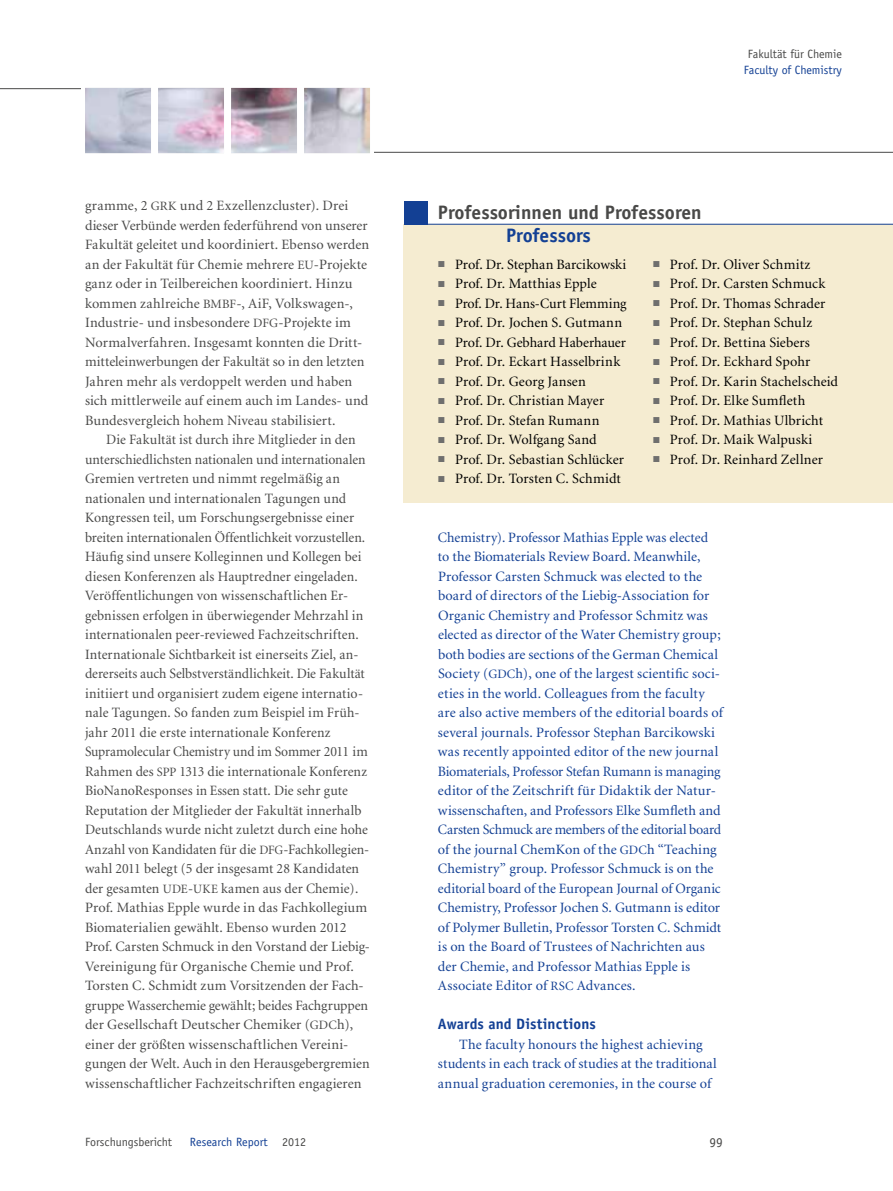
<style>
.page{position:relative;width:893px;height:1191px;background:#fff}
.page>*{position:absolute;margin:0;border:0;box-sizing:border-box;transform-origin:0 0}
.t1{font:700 19.5px "Officina Sans";color:#494948}
.t2{font:700 19.5px "Officina Sans";color:#134094}
.t3{font:700 15px "Officina Sans";letter-spacing:.01em;color:#134094}
.t4{font:14.25px/19.5px "Minion";letter-spacing:.01em;color:#494948}
.t5{font:14.25px/19.5px "Minion";letter-spacing:.005em;color:#134094}
.t6{font:14.25px/19.5px "Minion";letter-spacing:.01em;color:#000}
.t7{font:13.5px "Officina Sans";color:#494948}
.t8{font:12px "Officina Sans";color:#134094}
.t9{font:12px "Officina Sans";color:#494948}
.s1{font-size:12.75px}
.s2{color:#494948}
</style>
<div class="page">
<div style="left:404px;top:224px;width:489px;height:278px;background:#f5ecd1"></div>
<div style="left:404px;top:201px;width:23px;height:24px;background:#134094"></div>
<hr style="left:404px;top:224px;width:489px;height:1px;background:#134094">
<hr style="left:371px;top:152px;width:522px;height:1px;background:#494948">
<hr style="left:0;top:88px;width:86px;height:1px;background:#494948">
<div style="left:80px;top:146px;width:294px;height:7px;background:#fff"></div>
<div style="left:81px;top:88px;width:293px;height:6px;background:#fff"></div>
<img style="left:85px;top:88px;width:285px;height:65px">
<p class="t4" style="left:85px;top:196px;width:286px">gramme, 2 <span class="s1">GRK</span> und 2 Exzellenzcluster). Drei dieser Verbünde werden federführend von unserer Fakultät geleitet und koordiniert. Ebenso werden an der Fakultät für Chemie mehrere <span class="s1">EU</span>-Projekte ganz oder in Teilbereichen koordiniert. Hinzu kommen zahlreiche <span class="s1">BMBF</span>-, AiF, Volkswagen-, Industrie- und insbesondere <span class="s1">DFG</span>-Projekte im Normalverfahren. Insgesamt konnten die Dritt&shy;mitteleinwerbungen der Fakultät so in den letzten Jahren mehr als verdoppelt werden und haben sich mittlerweile auf einem auch im Landes- und Bundesvergleich hohem Niveau stabilisiert.</p>
<p class="t4" style="left:85px;top:430px;width:286px;text-indent:21px">Die Fakultät ist durch ihre Mitglieder in den unterschiedlichsten nationalen und internationalen Gremien vertreten und nimmt regelmäßig an nationalen und internationalen Tagungen und Kongressen teil, um Forschungsergebnisse einer breiten internationalen Öffentlichkeit vorzustellen.<br>Häufig sind unsere Kolleginnen und Kollegen bei diesen Konferenzen als Hauptredner eingeladen.<br>Veröffentlichungen von wissenschaftlichen Er&shy;gebnissen erfolgen in überwiegender Mehrzahl in internationalen peer-reviewed Fachzeitschriften.<br>Internationale Sichtbarkeit ist einerseits Ziel, an&shy;dererseits auch Selbstverständlichkeit. Die Fakultät initiiert und organisiert zudem eigene internatio&shy;nale Tagungen. So fanden zum Beispiel im Früh&shy;jahr 2011 die erste internationale Konferenz Supramolecular Chemistry und im Sommer 2011 im Rahmen des <span class="s1">SPP</span> 1313 die internationale Konferenz BioNanoResponses in Essen statt. Die sehr gute Reputation der Mitglieder der Fakultät innerhalb Deutschlands wurde nicht zuletzt durch eine hohe Anzahl von Kandidaten für die <span class="s1">DFG</span>-Fachkollegien&shy;wahl 2011 belegt (5 der insgesamt 28 Kandidaten der gesamten <span class="s1">UDE</span>-<span class="s1">UKE</span> kamen aus der Chemie).<br>Prof. Mathias Epple wurde in das Fachkollegium Biomaterialien gewählt. Ebenso wurden 2012<br>Prof. Carsten Schmuck in den Vorstand der Liebig-Vereinigung für Organische Chemie und Prof.<br>Torsten C. Schmidt zum Vorsitzenden der Fach&shy;gruppe Wasserchemie gewählt; beides Fachgruppen der Gesellschaft Deutscher Chemiker (<span class="s1">GDC</span>h), einer der größten wissenschaftlichen Vereini&shy;gungen der Welt. Auch in den Herausgebergremien wissenschaftlicher Fachzeitschriften engagieren</p>
<p class="t9" style="left:748px;top:47px;width:96px">Fakultät für Chemie</p>
<p class="t8" style="left:744px;top:62px;width:100px">Faculty of Chemistry</p>
<h1 class="t1" style="left:438px;top:200px;width:265px">Professorinnen und Professoren</h1>
<h1 class="t2" style="left:506px;top:223px;width:86px">Professors</h1>
<p class="t6" style="left:455px;top:255px;width:173px">Prof. Dr. Stephan Barcikowski<br>Prof. Dr. Matthias Epple<br>Prof. Dr. Hans-Curt Flemming<br>Prof. Dr. Jochen S. Gutmann<br>Prof. Dr. Gebhard Haberhauer<br>Prof. Dr. Eckart Hasselbrink<br>Prof. Dr. Georg Jansen<br>Prof. Dr. Christian Mayer<br>Prof. Dr. Stefan Rumann<br>Prof. Dr. Wolfgang Sand<br>Prof. Dr. Sebastian Schlücker<br>Prof. Dr. Torsten C. Schmidt</p>
<p class="t6" style="left:670px;top:255px;width:170px">Prof. Dr. Oliver Schmitz<br>Prof. Dr. Carsten Schmuck<br>Prof. Dr. Thomas Schrader<br>Prof. Dr. Stephan Schulz<br>Prof. Dr. Bettina Siebers<br>Prof. Dr. Eckhard Spohr<br>Prof. Dr. Karin Stachelscheid<br>Prof. Dr. Elke Sumfleth<br>Prof. Dr. Mathias Ulbricht<br>Prof. Dr. Maik Walpuski<br>Prof. Dr. Reinhard Zellner</p>
<p class="t5" style="left:438px;top:528px;width:286px">Chemistry). Professor Mathias Epple was elected to the Biomaterials Review Board. Meanwhile, Professor Carsten Schmuck was elected to the board of directors of the Liebig-Association for Organic Chemistry and Professor Schmitz was elected as director of the Water Chemistry group; both bodies are sections of the German Chemical Society (<span class="s1">GDC</span>h), one of the largest scientific soci&shy;eties in the world. Colleagues from the faculty are also active members of the editorial boards of several journals. Professor Stephan Barcikowski was recently appointed editor of the new journal Biomaterials, Professor Stefan Rumann is managing editor of the Zeitschrift für Didaktik der Natur&shy;wissenschaften, and Professors Elke Sumfleth and Carsten Schmuck are members of the editorial board of the journal ChemKon of the <span class="s1">GDC</span>h “Teaching Chemistry” group. Professor Schmuck is on the editorial board of the European Journal of Organic Chemistry, Professor Jochen S. Gutmann is editor of Polymer Bulletin, Professor Torsten C. Schmidt is on the Board of Trustees of Nachrichten aus der Chemie, and Professor Mathias Epple is Associate Editor of <span class="s1">RSC</span> Advances.</p>
<p class="t3" style="left:438px;top:1015px;width:159px">Awards and Distinctions</p>
<p class="t5" style="left:438px;top:1035px;width:280px;text-align:center">The faculty honours the highest achieving students in each track of studies at the traditional annual graduation ceremonies, in the course of</p>
<p class="t9" style="left:85px;top:1134px;width:89px">Forschungsbericht</p>
<p class="t8" style="left:190px;top:1134px;width:118px">Research Report <span class="s2">2012</span></p>
<p class="t7" style="left:709px;top:1134px;width:15px">99</p>
</div>
